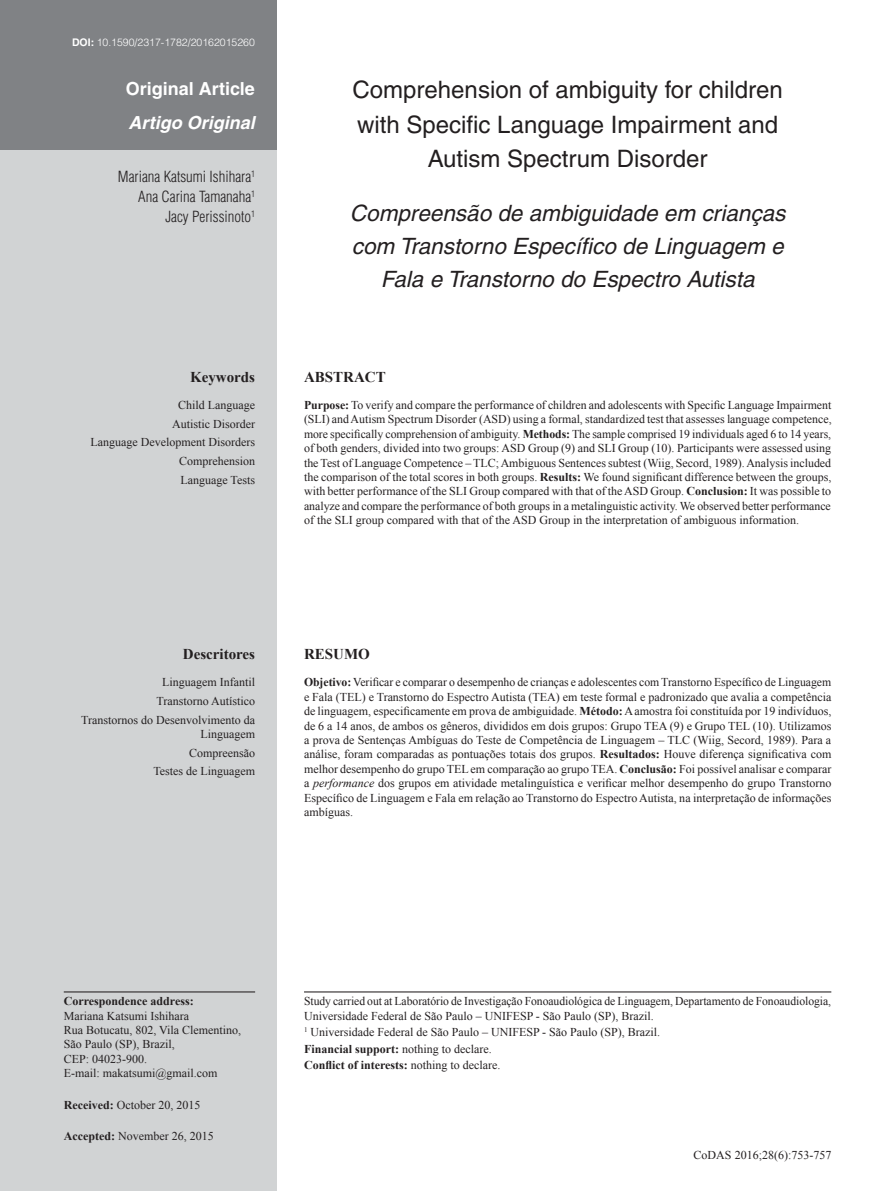
<style>
.page{position:relative;width:893px;height:1191px;background:#fff}
.page>*{position:absolute;margin:0;border:0;box-sizing:border-box;transform-origin:0 0}
.ArticleTitle{font:24px/34.5px "Helvetica";color:#231f20;text-align:center}
.ArticleTitle-Trans1{font:italic 22.5px/33px "Helvetica";color:#231f20;text-align:center}
.ArticleTypeAlt{font:700 18px "Helvetica";color:#fff}
.ArticleType-Trans1Al{font:italic 700 18px "Helvetica";color:#fff}
.Authors{font:300 condensed 15px "Helvetica";color:#231f20}
.KeywordsTitle-Trans1{font:700 15px "Times New Roman";color:#231f20}
.KeywordsTitle{font:700 15px "Times New Roman";color:#231f20}
.AbstractTitle{font:700 15px "Times New Roman";color:#231f20}
.AbstractTitle-Trans1{font:700 15px "Times New Roman";color:#231f20}
.Abstract{font:12px/14.4px "Times New Roman";color:#231f20;text-align:justify}
.Abstract-Trans1{font:12px/14.4px "Times New Roman";color:#231f20;text-align:justify}
.fnArticleOther{font:12px/14.4px "Times New Roman";letter-spacing:-.005em;color:#231f20}
.Correspondence{font:12px/14.4px "Times New Roman";color:#231f20}
.Keywords-Trans1{font:12px/14.4px "Times New Roman";color:#231f20;text-align:right}
.Keywords{font:12px "Times New Roman";color:#231f20}
.Affiliations{font:12px "Times New Roman";color:#231f20}
.History{font:12px "Times New Roman";color:#231f20}
.fnConflict{font:700 12px "Times New Roman";color:#231f20}
.fnSupported-by{font:700 12px "Times New Roman";color:#231f20}
.pubNameFooter{font:12px "Times New Roman";color:#231f20}
.ArticleDOIAlt{font:300 10.5px "Helvetica";color:#fff}
.s1{font-weight:700}
.s2{font-style:italic}
.s3{font-weight:400}
</style>
<div class="page">
<div style="left:0;top:149px;width:276px;height:1042px;background:#d1d3d4"></div>
<div style="left:0;top:0;width:276px;height:149px;background:#808285"></div>
<hr style="left:64px;top:991px;width:191px;height:1px;background:#231f20">
<hr style="left:304px;top:991px;width:527px;height:1px;background:#231f20">
<p class="ArticleDOIAlt" style="left:72px;top:35px;width:184px"><span class="s1">DOI:</span> 10.1590/2317-1782/20162015260</p>
<p class="ArticleTypeAlt" style="left:126px;top:77px;width:131px">Original Article</p>
<p class="ArticleType-Trans1Al" style="left:129px;top:112px;width:128px">Artigo Original</p>
<p class="Authors" style="left:118px;top:167px;width:139px">Mariana Katsumi Ishihara<sup>1</sup></p>
<p class="Authors" style="left:138px;top:187px;width:118px">Ana Carina Tamanaha<sup>1</sup></p>
<p class="Authors" style="left:165px;top:208px;width:91px">Jacy Perissinoto<sup>1</sup></p>
<p class="KeywordsTitle" style="left:190px;top:366px;width:66px">Keywords</p>
<p class="Keywords" style="left:178px;top:397px;width:78px">Child Language</p>
<p class="Keywords" style="left:172px;top:415px;width:84px">Autistic Disorder</p>
<p class="Keywords" style="left:91px;top:434px;width:166px">Language Development Disorders</p>
<p class="Keywords" style="left:179px;top:453px;width:77px">Comprehension</p>
<p class="Keywords" style="left:181px;top:471px;width:76px">Language Tests</p>
<p class="ArticleTitle" style="left:353px;top:72px;width:432px">Comprehension of ambiguity for children with Specific Language Impairment and<br>Autism Spectrum Disorder</p>
<p class="ArticleTitle-Trans1" style="left:350px;top:197px;width:437px">Compreensão de ambiguidade em crianças com Transtorno Específico de Linguagem e<br>Fala e Transtorno do Espectro Autista</p>
<p class="AbstractTitle" style="left:304px;top:366px;width:83px">ABSTRACT</p>
<p class="Abstract" style="left:304px;top:397px;width:529px"><span class="s1">Purpose:</span> To verify and compare the performance of children and adolescents with Specific Language Impairment (SLI) and Autism Spectrum Disorder (ASD) using a formal, standardized test that assesses language competence, more specifically comprehension of ambiguity. <span class="s1">Methods:</span> The sample comprised 19 individuals aged 6 to 14 years, of both genders, divided into two groups: ASD Group (9) and SLI Group (10). Participants were assessed using the Test of Language Competence – TLC; Ambiguous Sentences subtest (Wiig, Secord, 1989). Analysis included the comparison of the total scores in both groups. <span class="s1">Results:</span> We found significant difference between the groups, with better performance of the SLI Group compared with that of the ASD Group. <span class="s1">Conclusion:</span> It was possible to analyze and compare the performance of both groups in a metalinguistic activity. We observed better performance of the SLI group compared with that of the ASD Group in the interpretation of ambiguous information.</p>
<p class="KeywordsTitle-Trans1" style="left:183px;top:644px;width:74px">Descritores</p>
<p class="Keywords-Trans1" style="left:162px;top:675px;width:94px">Linguagem Infantil</p>
<p class="Keywords-Trans1" style="left:157px;top:693px;width:100px">Transtorno Autístico</p>
<p class="Keywords-Trans1" style="left:81px;top:712px;width:175px">Transtornos do Desenvolvimento da<br>Linguagem</p>
<p class="Keywords-Trans1" style="left:189px;top:745px;width:67px">Compreensão</p>
<p class="Keywords-Trans1" style="left:153px;top:764px;width:103px">Testes de Linguagem</p>
<p class="AbstractTitle-Trans1" style="left:304px;top:644px;width:67px">RESUMO</p>
<p class="Abstract-Trans1" style="left:304px;top:675px;width:529px"><span class="s1">Objetivo:</span> Verificar e comparar o desempenho de crianças e adolescentes com Transtorno Específico de Linguagem e Fala (TEL) e Transtorno do Espectro Autista (TEA) em teste formal e padronizado que avalia a competência de linguagem, especificamente em prova de ambiguidade. <span class="s1">Método:</span> A amostra foi constituída por 19 indivíduos, de 6 a 14 anos, de ambos os gêneros, divididos em dois grupos: Grupo TEA (9) e Grupo TEL (10). Utilizamos a prova de Sentenças Ambíguas do Teste de Competência de Linguagem – TLC (Wiig, Secord, 1989). Para a análise, foram comparadas as pontuações totais dos grupos. <span class="s1">Resultados:</span> Houve diferença significativa com melhor desempenho do grupo TEL em comparação ao grupo TEA. <span class="s1">Conclusão:</span> Foi possível analisar e comparar a <span class="s2">performance</span> dos grupos em atividade metalinguística e verificar melhor desempenho do grupo Transtorno Específico de Linguagem e Fala em relação ao Transtorno do Espectro Autista, na interpretação de informações ambíguas.</p>
<p class="Correspondence" style="left:64px;top:993px;width:179px"><span class="s1">Correspondence address:<br></span>Mariana Katsumi Ishihara<br>Rua Botucatu, 802, Vila Clementino,<br>São Paulo (SP), Brazil,<br>CEP: 04023-900.<br>E-mail: makatsumi@gmail.com</p>
<p class="History" style="left:64px;top:1096px;width:138px"><span class="s1">Received:</span> October 20, 2015</p>
<p class="History" style="left:64px;top:1128px;width:151px"><span class="s1">Accepted:</span> November 26, 2015</p>
<p class="fnArticleOther" style="left:304px;top:993px;width:529px">Study carried out at Laboratório de Investigação Fonoaudiológica de Linguagem, Departamento de Fonoaudiologia,<br>Universidade Federal de São Paulo – UNIFESP - São Paulo (SP), Brazil.</p>
<p class="Affiliations" style="left:304px;top:1024px;width:358px"><sup>1</sup> Universidade Federal de São Paulo – UNIFESP - São Paulo (SP), Brazil.</p>
<p class="fnSupported-by" style="left:304px;top:1040px;width:189px">Financial support: <span class="s3">nothing to declare.</span></p>
<p class="fnConflict" style="left:304px;top:1057px;width:198px">Conflict of interests: <span class="s3">nothing to declare.</span></p>
<p class="pubNameFooter" style="left:694px;top:1147px;width:139px">CoDAS 2016;28(6):753-757</p>
</div>
